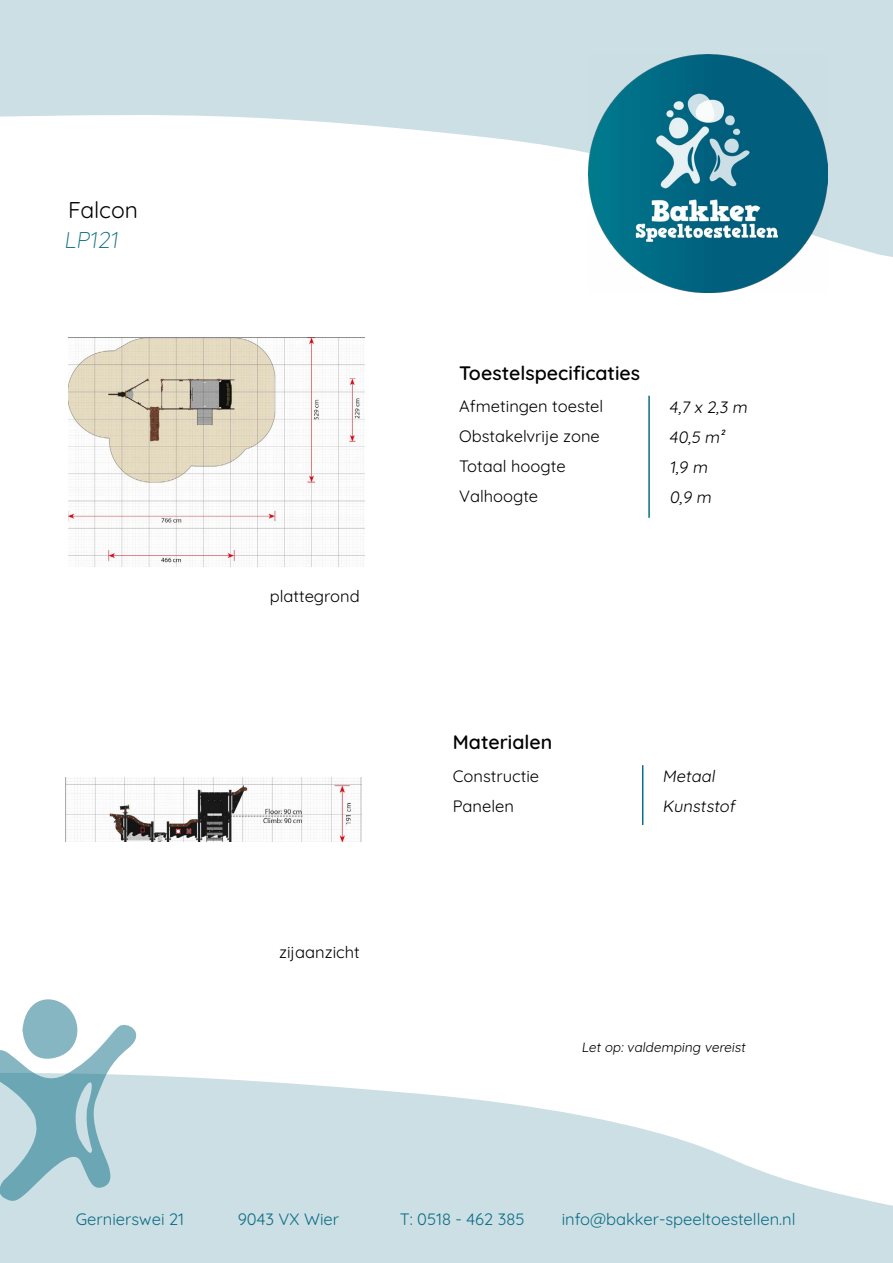
<style>
.page{position:relative;width:893px;height:1263px;background:#fff}
.page>*{position:absolute;margin:0;border:0;box-sizing:border-box;transform-origin:0 0}
.t1{font:22.8px "Quicksand";color:#000}
.t2{font:300 22.8px "Quicksand";color:#0b6d85}
.t3{font:600 19.5px "Quicksand";color:#000}
.t4{font:16.5px/30px "Quicksand";color:#000}
.t5{font:16.5px "Quicksand";color:#0b6d85}
.t6{font:13.5px "Quicksand";color:#000}
</style>
<div class="page">
<svg style="left:0;top:0;width:893px;height:257px;fill:#ccdfe5"></svg>
<img style="left:589px;top:54px;width:238px;height:238px">
<svg style="left:0;top:1075px;width:893px;height:188px;fill:#ccdfe5"></svg>
<svg style="left:0;top:999px;width:136px;height:202px"></svg>
<img style="left:68px;top:337px;width:296px;height:229px">
<img style="left:65px;top:777px;width:296px;height:64px">
<hr style="left:648px;top:396px;width:2px;height:122px;background:#0b6d85">
<hr style="left:642px;top:765px;width:1px;height:60px;background:#0b6d85">
<h1 class="t1" style="left:68px;top:193px;width:71px">Falcon</h1>
<h1 class="t2" style="left:64px;top:222px;width:60px">LP121</h1>
<p class="t4" style="left:270px;top:580px;width:91px">plattegrond</p>
<p class="t4" style="left:279px;top:936px;width:82px">zijaanzicht</p>
<p class="t3" style="left:459px;top:358px;width:182px">Toestelspecificaties</p>
<p class="t4" style="left:459px;top:390px;width:146px">Afmetingen toestel<br>Obstakelvrije zone<br>Totaal hoogte<br>Valhoogte</p>
<p class="t4" style="left:669px;top:390px;width:83px">4,7 x 2,3 m<br>40,5 m²<br>1,9 m<br>0,9 m</p>
<p class="t3" style="left:453px;top:727px;width:101px">Materialen</p>
<p class="t4" style="left:453px;top:759px;width:88px">Constructie<br>Panelen</p>
<p class="t4" style="left:662px;top:759px;width:77px">Metaal<br>Kunststof</p>
<p class="t6" style="left:581px;top:1037px;width:168px">Let op: valdemping vereist</p>
<p class="t5" style="left:76px;top:1207px;width:110px">Gernierswei 21</p>
<p class="t5" style="left:238px;top:1207px;width:103px">9043 VX Wier</p>
<p class="t5" style="left:400px;top:1207px;width:126px">T: 0518 - 462 385</p>
<p class="t5" style="left:562px;top:1207px;width:235px">info@bakker-speeltoestellen.nl</p>
</div>
